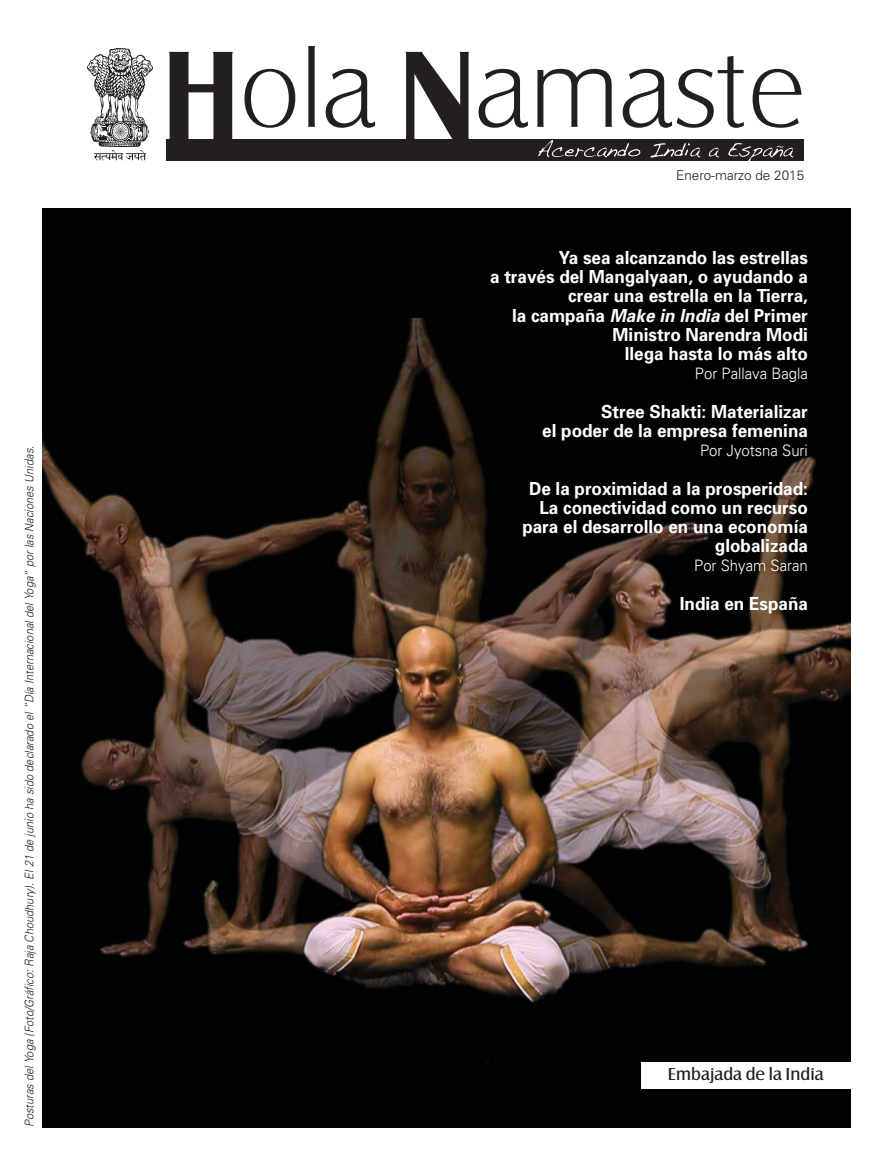
<style>
.page{position:relative;width:893px;height:1170px;background:#fff}
.page>*{position:absolute;margin:0;border:0;box-sizing:border-box;transform-origin:0 0}
.t1{font:700 18px/19.2px "Univers";color:#fff;text-align:right;scale:.95 1}
.t2{font:18px "Cstle Bld";color:#231f20}
.t3{font:300 15.75px "Univers";color:#fff;scale:.95 1}
.t4{font:300 13.5px "Univers";color:#231f20}
.t5{font:italic 300 12px "Univers";letter-spacing:.005em;color:#231f20;scale:.92 1}
.s1{font-style:italic}
</style>
<div class="page">
<img style="left:43px;top:208px;width:807px;height:919px">
<div style="left:166px;top:139px;width:638px;height:21px;background:#231f20"></div>
<svg style="left:169px;top:46px;width:632px;height:93px"></svg>
<svg style="left:538px;top:140px;width:255px;height:21px"></svg>
<svg style="left:87px;top:48px;width:66px;height:112px"></svg>
<div style="left:641px;top:1062px;width:220px;height:27px;background:#fff"></div>
<p class="t5" style="left:25px;top:1127px;width:744px;rotate:-90deg">Posturas del Yoga (Foto/Gráfico: Raja Choudhury) . El 21 de junio ha sido declarado el “ Día I nternacional del Yoga“ por las Naciones U nidas.</p>
<p class="t4" style="left:676px;top:171px;width:130px">Enero-marzo de 2015</p>
<p class="t1" style="left:490px;top:250px;width:336px">Ya sea alcanzando las estrellas<br>a través del Mangalyaan, o ayudando a crear una estrella en la Tierra,<br>la campaña <span class="s1">Make in India</span> del Primer<br>Ministro Narendra Modi<br>llega hasta lo más alto</p>
<p class="t3" style="left:695px;top:368px;width:120px">Por Pallava Bagla</p>
<p class="t1" style="left:542px;top:403px;width:281px">Stree Shakti: Materializar<br>el poder de la empresa femenina</p>
<p class="t3" style="left:700px;top:444px;width:115px">Por Jyotsna Suri</p>
<p class="t1" style="left:522px;top:480px;width:302px">De la proximidad a la prosperidad:<br>La conectividad como un recurso para el desarrollo en una economía globalizada</p>
<p class="t3" style="left:694px;top:560px;width:121px">Por Shyam Saran</p>
<p class="t1" style="left:680px;top:595px;width:136px">India en España</p>
<p class="t2" style="left:668px;top:1067px;width:157px">Embajada de la India</p>
</div>
